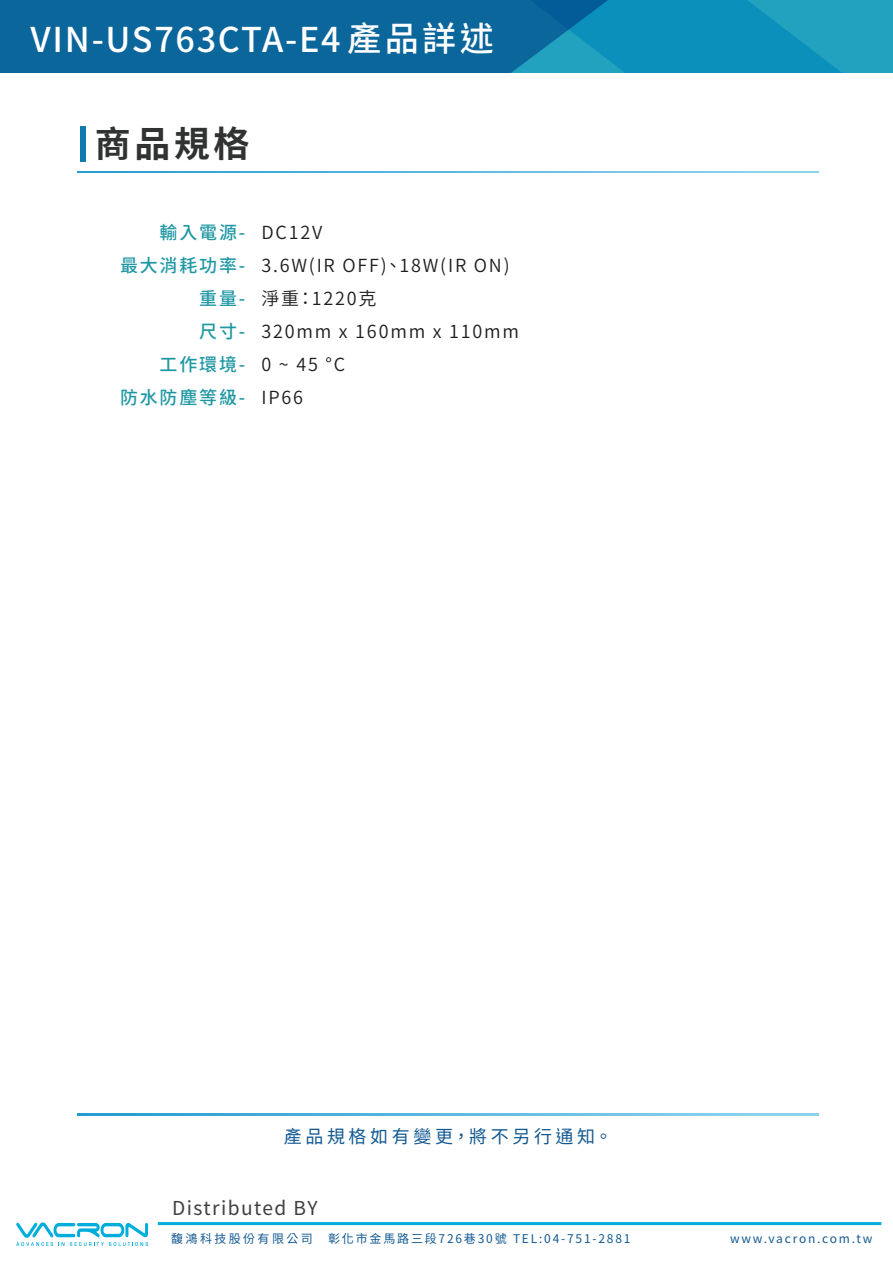
<style>
.page{position:relative;width:893px;height:1263px;background:#fff}
.page>*{position:absolute;margin:0;border:0;box-sizing:border-box;transform-origin:0 0}
.t1{font:700 36px "Noto Sans CJ Ktc";color:#313333}
.t2{font:500 34.2px "Noto Sans CJ Ktc";letter-spacing:.05em;color:#fff}
.t3{font:19.2px "Noto Sans CJ Ktc";letter-spacing:.075em;color:#3f3f3f}
.t4{font:600 18px/33px "Noto Sans CJ Ktc";letter-spacing:.1em;color:#1e1e1e}
.t5{font:500 18px/33px "Noto Sans CJ Ktc";letter-spacing:.1em;color:#2098a4;text-align:right}
.t6{font:18px "Noto Sans Mono CJ Ktc";letter-spacing:.2em;color:#125992}
.t7{font:12px "Noto Sans CJ Ktc";letter-spacing:.15em;color:#125992}
.t8{font:12px "Noto Sans CJ Ktc";letter-spacing:.2em;color:#125992}
</style>
<div class="page">
<svg style="left:77px;top:1114px;width:741px;height:1px"></svg>
<svg style="left:754px;top:0;width:139px;height:73px"></svg>
<svg style="left:0;top:0;width:754px;height:73px;fill:#0b669c"></svg>
<svg style="left:77px;top:171px;width:741px;height:1px"></svg>
<div style="left:80px;top:127px;width:6px;height:35px;background:#127bae"></div>
<svg style="left:16px;top:1222px;width:132px;height:24px"></svg>
<hr style="left:158px;top:1222px;width:723px;height:3px;background:#00addb">
<h2 class="t2" style="left:31px;top:20px;width:465px">VIN-US763CTA-E4 產品詳述</h2>
<h1 class="t1" style="left:95px;top:124px;width:156px">商品規格</h1>
<p class="t5" style="left:120px;top:216px;width:127px">輸入電源-<br>最大消耗功率-重量-<br>尺寸-<br>工作環境-<br>防水防塵等級-</p>
<p class="t4" style="left:261px;top:216px;width:259px">DC12V<br>3.6W(IR OFF)、18W(IR ON)淨重：1220克<br>320mm x 160mm x 110mm<br>0 ~ 45 °C<br>IP66</p>
<p class="t6" style="left:284px;top:1126px;width:330px">產品規格如有變更，將不另行通知。</p>
<p class="t3" style="left:172px;top:1197px;width:147px">Distributed BY</p>
<p class="t8" style="left:171px;top:1232px;width:143px">馥鴻科技股份有限公司</p>
<p class="t7" style="left:328px;top:1232px;width:304px">彰化市金馬路三段726巷30號 TEL:04-751-2881</p>
<p class="t7" style="left:730px;top:1232px;width:144px">www.vacron.com.tw</p>
</div>
